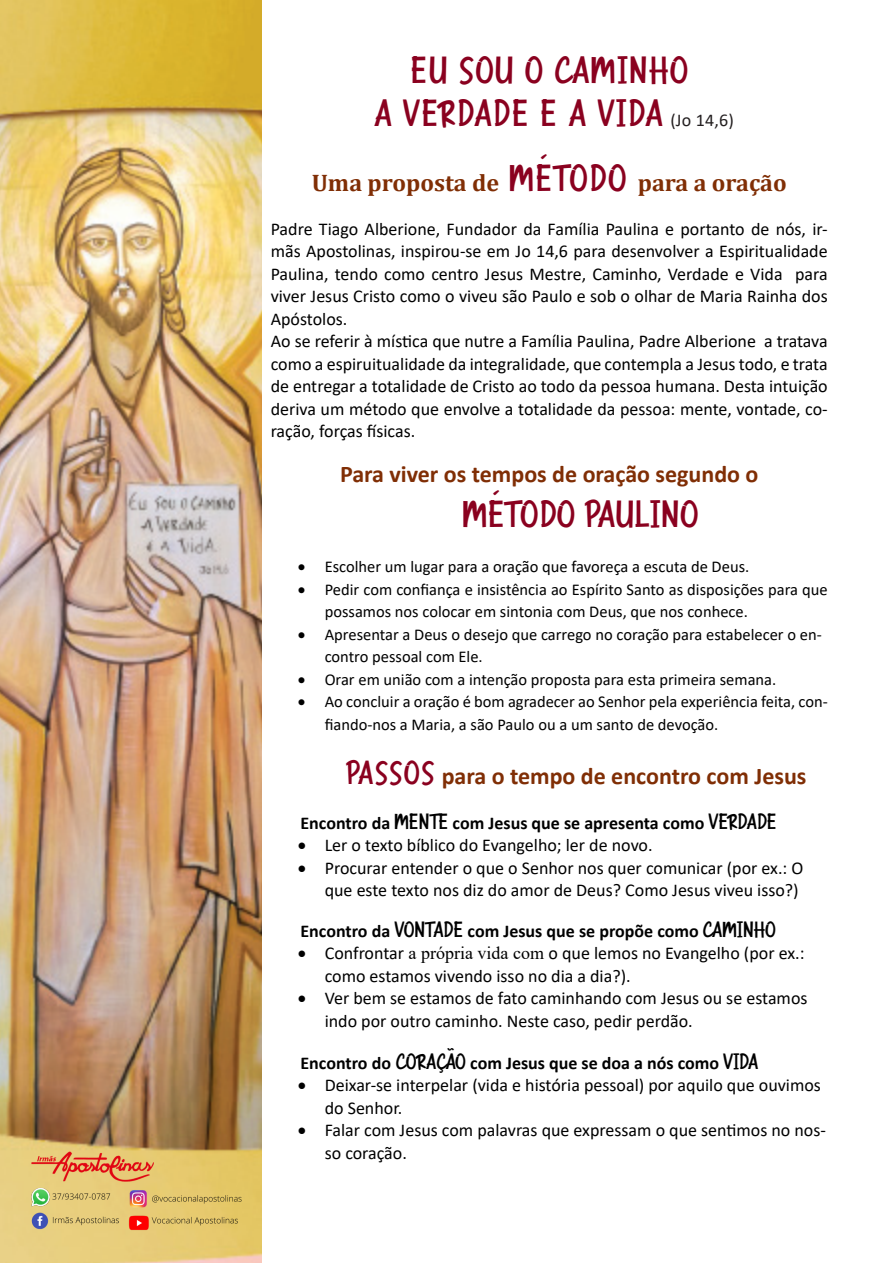
<style>
.page{position:relative;width:893px;height:1263px;background:#fff}
.page>*{position:absolute;margin:0;border:0;box-sizing:border-box;transform-origin:0 0}
.List_Paragraph{font:36px "Nothing Much";letter-spacing:.05em;color:#8a011f}
.List_Paragraph-2{font:36px "Nothing Much";letter-spacing:.025em;color:#8a011f}
.List_Paragraph-3{font:700 24px "Calibri";color:#802e05}
.t1{font:700 24px "Cambria";color:#802e05}
.t2{font:18px/22.5px "Calibri";color:#000}
.t3{font:700 18px "Calibri";color:#000}
.t4{font:16.5px/22.5px "Calibri";color:#000}
.s1{font-family:"Calibri";font-size:18px;color:#231f20}
.s2{font-family:"Nothing Much";font-weight:400;font-size:36px;color:#8a011f}
.s3{font-family:"Nothing Much";font-weight:400;font-size:31.5px;color:#8a011f}
.s4{font-family:"Nothing Much";font-weight:400;font-size:21px}
.s5{font-family:"Times New Roman"}
</style>
<div class="page">
<img style="left:0;top:0;width:261px;height:1263px">
<img style="left:12px;top:1126px;width:250px;height:126px">
<p class="List_Paragraph" style="left:410px;top:45px;width:279px">EU SOU O CAMINHO</p>
<p class="List_Paragraph" style="left:374px;top:89px;width:361px">A VERDADE E A VIDA <span class="s1">(Jo 14,6)</span></p>
<p class="t1" style="left:312px;top:165px;width:476px">Uma proposta de <span class="s2">MÉTODO</span> para a oração</p>
<p class="t2" style="left:271px;top:217px;width:559px;text-align:justify">Padre Tiago Alberione, Fundador da Família Paulina e portanto de nós, ir&shy;mãs Apostolinas, inspirou-se em Jo 14,6 para desenvolver a Espiritualidade Paulina, tendo como centro Jesus Mestre, Caminho, Verdade e Vida para viver Jesus Cristo como o viveu são Paulo e sob o olhar de Maria Rainha dos Apóstolos.</p>
<p class="t2" style="left:271px;top:330px;width:559px;text-align:justify">Ao se referir à mística que nutre a Família Paulina, Padre Alberione a tratava como a espiruitualidade da integralidade, que contempla a Jesus todo, e trata de entregar a totalidade de Cristo ao todo da pessoa humana. Desta intuição deriva um método que envolve a totalidade da pessoa: mente, vontade, co&shy;ração, forças físicas.</p>
<p class="List_Paragraph-3" style="left:340px;top:457px;width:420px">Para viver os tempos de oração segundo o</p>
<p class="List_Paragraph-2" style="left:462px;top:490px;width:237px">MÉTODO PAULINO</p>
<p class="t4" style="left:298px;top:555px;width:453px">• Escolher um lugar para a oração que favoreça a escuta de Deus.</p>
<p class="t4" style="left:325px;top:578px;width:505px;text-indent:-27px">• Pedir com confiança e insistência ao Espírito Santo as disposições para que possamos nos colocar em sintonia com Deus, que nos conhece.</p>
<p class="t4" style="left:325px;top:623px;width:499px;text-indent:-27px">• Apresentar a Deus o desejo que carrego no coração para estabelecer o en&shy;contro pessoal com Ele.</p>
<p class="t4" style="left:298px;top:668px;width:480px">• Orar em união com a intenção proposta para esta primeira semana.</p>
<p class="t4" style="left:325px;top:690px;width:505px;text-indent:-27px">• Ao concluir a oração é bom agradecer ao Senhor pela experiência feita, con&shy;fiando-nos a Maria, a são Paulo ou a um santo de devoção.</p>
<p class="List_Paragraph-3" style="left:346px;top:759px;width:462px"><span class="s3">PASSOS</span> para o tempo de encontro com Jesus</p>
<p class="t3" style="left:300px;top:810px;width:478px">Encontro da <span class="s4">MENTE</span> com Jesus que se apresenta como <span class="s4">VERDADE</span></p>
<p class="t2" style="left:298px;top:834px;width:356px">• Ler o texto bíblico do Evangelho; ler de novo.</p>
<p class="t2" style="left:298px;top:856px;width:507px;text-align:right">• Procurar entender o que o Senhor nos quer comunicar (por ex.: O que este texto nos diz do amor de Deus? Como Jesus viveu isso?)</p>
<p class="t3" style="left:300px;top:918px;width:477px">Encontro da <span class="s4">VONTADE</span> com Jesus que se propõe como <span class="s4">CAMINHO</span></p>
<p class="t2" style="left:325px;top:942px;width:481px;text-indent:-27px">• Confrontar <span class="s5">a própria vida com</span> o que lemos no Evangelho (por ex.: como estamos vivendo isso no dia a dia?).</p>
<p class="t2" style="left:325px;top:987px;width:484px;text-indent:-27px">• Ver bem se estamos de fato caminhando com Jesus ou se estamos indo por outro caminho. Neste caso, pedir perdão.</p>
<p class="t3" style="left:300px;top:1050px;width:459px">Encontro do <span class="s4">CORAÇÃO</span> com Jesus que se doa a nós como <span class="s4">VIDA</span></p>
<p class="t2" style="left:325px;top:1074px;width:498px;text-indent:-27px">• Deixar-se interpelar (vida e história pessoal) por aquilo que ouvimos do Senhor.</p>
<p class="t2" style="left:325px;top:1119px;width:503px;text-indent:-27px">• Falar com Jesus com palavras que expressam o que sentimos no nos&shy;so coração.</p>
</div>
